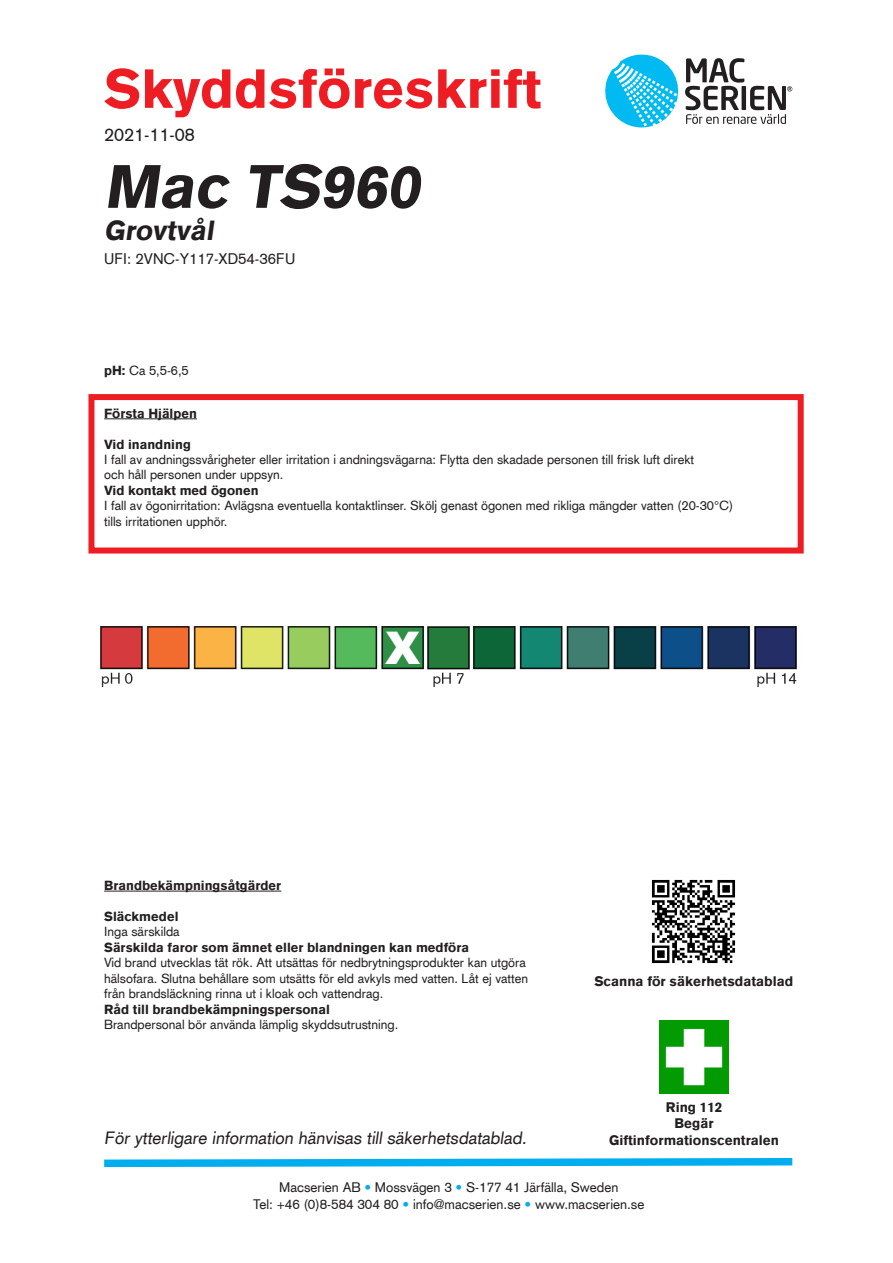
<style>
.page{position:relative;width:893px;height:1263px;background:#fff}
.page>*{position:absolute;margin:0;border:0;box-sizing:border-box;transform-origin:0 0}
.t1{font:900 60px "Akzidenz Grotesk CE";color:#231f20}
.t2{font:900 54px "Akzidenz Grotesk CE";color:#ee1d23}
.t3{font:900 45px "Arial";color:#fff}
.t4{font:900 27px "Akzidenz Grotesk CE";color:#231f20}
.t5{font:18px "Akzidenz Grotesk";color:#231f20}
.t6{font:17.4px "Akzidenz Grotesk CE";color:#231f20}
.t7{font:15px "Akzidenz Grotesk CE";color:#231f20}
.t8{font:13.5px "Akzidenz Grotesk CE";color:#231f20}
.t9{font:900 13.5px "Akzidenz Grotesk CE";color:#231f20}
.t10{font:12.9px/15.5px "Akzidenz Grotesk CE";color:#231f20}
.t11{font:900 12.9px "Akzidenz Grotesk CE";color:#231f20}
.s1{font-weight:900}
.s2{color:#00aeef}
</style>
<div class="page">
<img style="left:100px;top:627px;width:696px;height:60px">
<svg style="left:104px;top:1158px;width:689px;height:10px"></svg>
<div style="left:88px;top:394px;width:716px;height:159px;border:6px solid #ee1d23"></div>
<hr style="left:104px;top:891px;width:177px;height:1px;background:#231f20">
<svg style="left:605px;top:55px;width:187px;height:72px"></svg>
<img style="left:659px;top:1021px;width:70px;height:73px">
<hr style="left:104px;top:418px;width:93px;height:1px;background:#231f20">
<img style="left:651px;top:879px;width:85px;height:85px">
<p class="t2" style="left:104px;top:53px;width:439px">Skyddsföreskrift</p>
<p class="t5" style="left:104px;top:123px;width:92px">2021-11-08</p>
<p class="t1" style="left:104px;top:147px;width:329px">Mac TS960</p>
<p class="t4" style="left:104px;top:213px;width:116px">Grovtvål</p>
<p class="t7" style="left:104px;top:249px;width:193px">UFI: 2VNC-Y117-XD54-36FU</p>
<p class="t10" style="left:104px;top:363px;width:86px"><span class="s1">pH:</span> Ca 5,5-6,5</p>
<p class="t11" style="left:104px;top:404px;width:94px">Första Hjälpen</p>
<p class="t10" style="left:104px;top:436px;width:592px"><span class="s1">Vid inandning<br></span>I fall av andningssvårigheter eller irritation i andningsvägarna: Flytta den skadade personen till frisk luft direkt</p>
<p class="t10" style="left:104px;top:467px;width:181px">och håll personen under uppsyn.</p>
<p class="t10" style="left:104px;top:482px;width:631px"><span class="s1">Vid kontakt med ögonen<br></span>I fall av ögonirritation: Avlägsna eventuella kontaktlinser. Skölj genast ögonen med rikliga mängder vatten (20-30°C)</p>
<p class="t10" style="left:104px;top:513px;width:125px">tills irritationen upphör.</p>
<p class="t3" style="left:385px;top:616px;width:37px">X</p>
<p class="t11" style="left:104px;top:877px;width:179px">Brandbekämpningsåtgärder</p>
<p class="t11" style="left:104px;top:908px;width:76px">Släckmedel</p>
<p class="t10" style="left:104px;top:924px;width:77px">Inga särskilda</p>
<p class="t10" style="left:104px;top:939px;width:425px"><span class="s1">Särskilda faror som ämnet eller blandningen kan medföra<br></span>Vid brand utvecklas tät rök. Att utsättas för nedbrytningsprodukter kan utgöra hälsofara. Slutna behållare som utsätts för eld avkyls med vatten. Låt ej vatten från brandsläckning rinna ut i kloak och vattendrag.</p>
<p class="t10" style="left:104px;top:1001px;width:296px"><span class="s1">Råd till brandbekämpningspersonal<br></span>Brandpersonal bör använda lämplig skyddsutrustning.</p>
<p class="t6" style="left:104px;top:1126px;width:427px">För ytterligare information hänvisas till säkerhetsdatablad.</p>
<p class="t9" style="left:594px;top:972px;width:200px">Scanna för säkerhetsdatablad</p>
<p class="t9" style="left:666px;top:1098px;width:58px">Ring 112</p>
<p class="t9" style="left:674px;top:1115px;width:41px">Begär</p>
<p class="t9" style="left:609px;top:1131px;width:172px">Giftinformationscentralen</p>
<p class="t8" style="left:279px;top:1179px;width:341px">Macserien AB <span class="s2">•</span> Mossvägen 3 <span class="s2">•</span> S-177 41 Järfälla, Sweden</p>
<p class="t8" style="left:253px;top:1195px;width:393px">Tel: +46 (0)8-584 304 80 <span class="s2">•</span> info@macserien.se <span class="s2">•</span> www.macserien.se</p>
</div>
